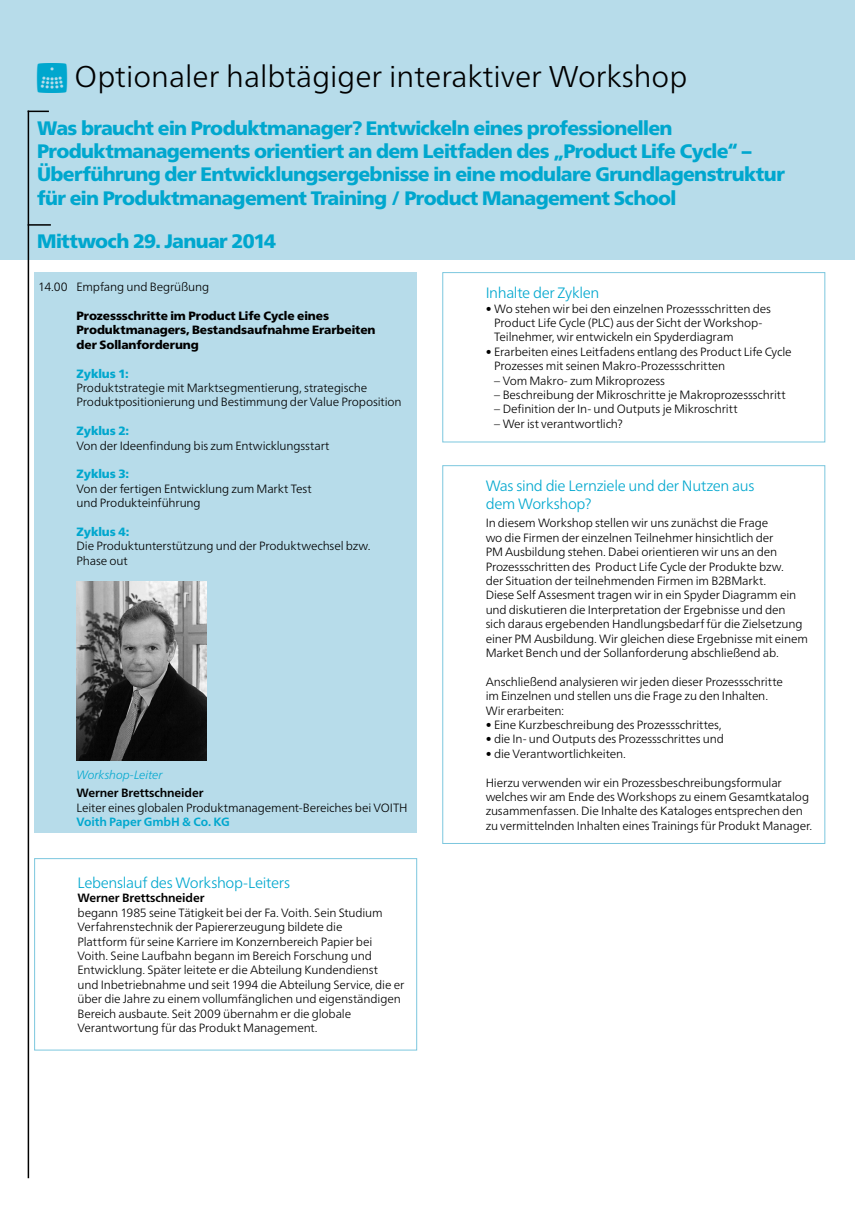
<style>
.page{position:relative;width:855px;height:1208px;background:#fff}
.page>*{position:absolute;margin:0;border:0;box-sizing:border-box;transform-origin:0 0}
.t1{font:300 30px "Frutiger Neue LTW1 G";color:#000}
.t2{font:900 19.5px/23.4px "Frutiger Neue LTW1 G";letter-spacing:-.035em;color:#00a7ce}
.t3{font:300 15px/18px "Frutiger Neue LTW1 G";letter-spacing:-.02em;color:#00a7ce}
.t4{font:300 12px/14.4px "Frutiger Neue LTW1 G";letter-spacing:-.015em;color:#000}
.t5{font:900 12px/14.4px "Frutiger Neue LTW1 G";letter-spacing:-.005em;color:#000}
.t6{font:700 12px "Frutiger Neue LTW1 G";letter-spacing:-.01em;color:#000}
.t7{font:900 12px "Frutiger Neue LTW1 G";letter-spacing:-.005em;color:#00a7ce}
.t8{font:700 12px "Frutiger Neue LTW1 G";letter-spacing:-.01em;color:#00a7ce}
.t9{font:italic 300 12px "Frutiger Neue LTW1 G";letter-spacing:-.015em;color:#00a7ce}
</style>
<div class="page">
<div style="left:0;top:0;width:855px;height:260px;background:#b7dcea"></div>
<svg style="left:29px;top:111px;width:20px;height:1px"></svg>
<hr style="left:28px;top:224px;width:23px;height:2px;background:#000">
<hr style="left:28px;top:111px;width:1px;height:1067px;background:#000">
<div style="left:34px;top:272px;width:383px;height:560px;background:#b7dcea"></div>
<img style="left:77px;top:581px;width:130px;height:179px">
<div style="left:34px;top:858px;width:383px;height:192px;border:1px solid #7cc7de"></div>
<div style="left:442px;top:465px;width:383px;height:379px;border:1px solid #7cc7de"></div>
<div style="left:442px;top:272px;width:383px;height:170px;border:1px solid #7cc7de"></div>
<h1 class="t1" style="left:75px;top:54px;width:614px">Optionaler halbtägiger interaktiver Workshop</h1>
<p class="t2" style="left:37px;top:114px;width:749px">Was braucht ein Produktmanager? Entwickeln eines professionellen Produktmanagements orientiert an dem Leitfaden des „Product Life Cycle“ – Überführung der Entwicklungsergebnisse in eine modulare Grundlagenstruktur für ein Produktmanagement Training / Product Management School</p>
<h2 class="t2" style="left:37px;top:228px;width:240px">Mittwoch 29. Januar 2014</h2>
<p class="t4" style="left:38px;top:279px;width:172px">14.00 Empfang und Begrüßung</p>
<p class="t5" style="left:77px;top:307px;width:300px">Prozessschritte im Product Life Cycle eines<br>Produktmanagers, Bestandsaufnahme Erarbeiten der Sollanforderung</p>
<p class="t7" style="left:77px;top:364px;width:54px">Zyklus 1:</p>
<p class="t4" style="left:77px;top:380px;width:326px">Produktstrategie mit Marktsegmentierung, strategische<br>Produktpositionierung und Bestimmung der Value Proposition</p>
<p class="t7" style="left:77px;top:422px;width:54px">Zyklus 2:</p>
<p class="t4" style="left:77px;top:437px;width:254px">Von der Ideenfindung bis zum Entwicklungsstart</p>
<p class="t7" style="left:77px;top:465px;width:54px">Zyklus 3:</p>
<p class="t4" style="left:77px;top:480px;width:237px">Von der fertigen Entwicklung zum Markt Test und Produkteinführung</p>
<p class="t7" style="left:77px;top:523px;width:54px">Zyklus 4:</p>
<p class="t4" style="left:77px;top:538px;width:296px">Die Produktunterstützung und der Produktwechsel bzw.<br>Phase out</p>
<p class="t3" style="left:485px;top:283px;width:115px">Inhalte der Zyklen</p>
<p class="t4" style="left:494px;top:300px;width:278px;text-indent:-9px">• Wo stehen wir bei den einzelnen Prozessschritten des<br>Product Life Cycle (PLC) aus der Sicht der Workshop-<br>Teilnehmer, wir entwickeln ein Spyderdiagram</p>
<p class="t4" style="left:494px;top:343px;width:299px;text-indent:-9px">• Erarbeiten eines Leitfadens entlang des Product Life Cycle<br>Prozesses mit seinen Makro-Prozessschritten</p>
<p class="t4" style="left:494px;top:372px;width:172px">– Vom Makro- zum Mikroprozess</p>
<p class="t4" style="left:494px;top:387px;width:293px">– Beschreibung der Mikroschritte je Makroprozessschritt</p>
<p class="t4" style="left:494px;top:401px;width:245px">– Definition der In- und Outputs je Mikroschritt</p>
<p class="t4" style="left:494px;top:415px;width:130px">– Wer ist verantwortlich?</p>
<p class="t3" style="left:485px;top:475px;width:270px">Was sind die Lernziele und der Nutzen aus dem Workshop?</p>
<p class="t4" style="left:485px;top:515px;width:324px">In diesem Workshop stellen wir uns zunächst die Frage<br>wo die Firmen der einzelnen Teilnehmer hinsichtlich der<br>PM Ausbildung stehen. Dabei orientieren wir uns an den Prozessschritten des Product Life Cycle der Produkte bzw.<br>der Situation der teilnehmenden Firmen im B2BMarkt.<br>Diese Self Assesment tragen wir in ein Spyder Diagramm ein und diskutieren die Interpretation der Ergebnisse und den sich daraus ergebenden Handlungsbedarf für die Zielsetzung einer PM Ausbildung. Wir gleichen diese Ergebnisse mit einem Market Bench und der Sollanforderung abschließend ab.</p>
<p class="t4" style="left:485px;top:673px;width:299px">Anschließend analysieren wir jeden dieser Prozessschritte im Einzelnen und stellen uns die Frage zu den Inhalten.<br>Wir erarbeiten:</p>
<p class="t4" style="left:485px;top:717px;width:238px">• Eine Kurzbeschreibung des Prozessschrittes,</p>
<p class="t4" style="left:485px;top:731px;width:240px">• die In- und Outputs des Prozessschrittes und</p>
<p class="t4" style="left:485px;top:745px;width:142px">• die Verantwortlichkeiten.</p>
<p class="t4" style="left:485px;top:774px;width:328px">Hierzu verwenden wir ein Prozessbeschreibungsformular welches wir am Ende des Workshops zu einem Gesamtkatalog zusammenfassen. Die Inhalte des Kataloges entsprechen den zu vermittelnden Inhalten eines Trainings für Produkt Manager.</p>
<p class="t9" style="left:77px;top:766px;width:88px">Workshop-Leiter</p>
<p class="t6" style="left:77px;top:784px;width:128px">Werner Brettschneider</p>
<p class="t4" style="left:77px;top:799px;width:333px">Leiter eines globalen Produktmanagement-Bereiches bei VOITH</p>
<p class="t8" style="left:77px;top:813px;width:155px">Voith Paper GmbH &amp; Co. KG</p>
<p class="t3" style="left:77px;top:872px;width:214px">Lebenslauf des Workshop-Leiters</p>
<p class="t6" style="left:77px;top:889px;width:128px">Werner Brettschneider</p>
<p class="t4" style="left:77px;top:904px;width:328px">begann 1985 seine Tätigkeit bei der Fa. Voith. Sein Studium Verfahrenstechnik der Papiererzeugung bildete die<br>Plattform für seine Karriere im Konzernbereich Papier bei Voith. Seine Laufbahn begann im Bereich Forschung und Entwicklung. Später leitete er die Abteilung Kundendienst<br>und Inbetriebnahme und seit 1994 die Abteilung Service, die er über die Jahre zu einem vollumfänglichen und eigenständigen Bereich ausbaute. Seit 2009 übernahm er die globale Verantwortung für das Produkt Management.</p>
</div>
